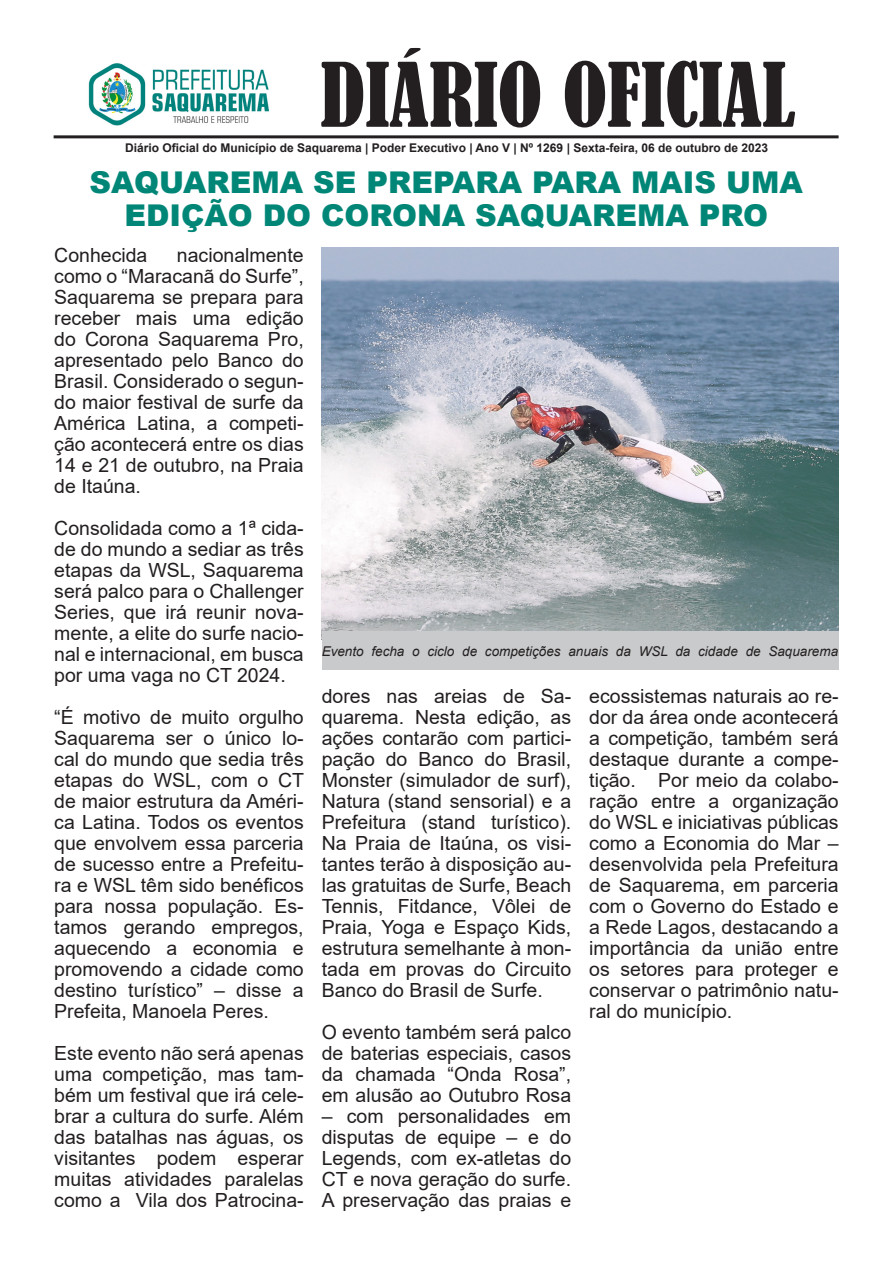
<style>
.page{position:relative;width:893px;height:1263px;background:#fff}
.page>*{position:absolute;margin:0;border:0;box-sizing:border-box;transform-origin:0 0}
.t1{font:condensed 82.5px "Bernard";color:#231f20}
.t2{font:900 30px/33px "Arial";color:#008677;text-align:center}
.t3{font:19.5px/21px "Arial";color:#231f20;text-align:justify}
.t4{font:italic 13.5px "Arial";color:#231f20}
.t5{font:700 12px "Arial";color:#231f20}
</style>
<div class="page">
<hr style="left:54px;top:135px;width:785px;height:3px;background:#231f20">
<img style="left:88px;top:63px;width:181px;height:63px">
<img style="left:322px;top:248px;width:516px;height:383px">
<div style="left:322px;top:631px;width:516px;height:39px;background:#c9cacc"></div>
<p class="t1" style="left:321px;top:47px;width:476px">DIÁRIO OFICIAL</p>
<p class="t5" style="left:125px;top:139px;width:644px">Diário Oficial do Município de Saquarema | Poder Executivo | Ano V | Nº 1269 | Sexta-feira, 06 de outubro de 2023</p>
<p class="t2" style="left:90px;top:164px;width:715px">SAQUAREMA SE PREPARA PARA MAIS UMA<br>EDIÇÃO DO CORONA SAQUAREMA PRO</p>
<p class="t3" style="left:54px;top:244px;width:95px">Conhecida</p>
<p class="t3" style="left:54px;top:244px;width:251px;text-indent:123px">nacionalmente como o “Maracanã do Surfe”, Saquarema se prepara para receber mais uma edição do Corona Saquarema Pro, apresentado pelo Banco do Brasil. Considerado o segun&shy;do maior festival de surfe da América Latina, a competi&shy;ção acontecerá entre os dias 14 e 21 de outubro, na Praia de Itaúna.</p>
<p class="t3" style="left:54px;top:517px;width:251px">Consolidada como a 1ª cida&shy;de do mundo a sediar as três etapas da WSL, Saquarema será palco para o Challenger Series, que irá reunir nova&shy;mente, a elite do surfe nacio&shy;nal e internacional, em busca por uma vaga no CT 2024.</p>
<p class="t3" style="left:54px;top:706px;width:251px">“É motivo de muito orgulho Saquarema ser o único lo&shy;cal do mundo que sedia três etapas do WSL, com o CT de maior estrutura da Améri&shy;ca Latina. Todos os eventos que envolvem essa parceria de sucesso entre a Prefeitu&shy;ra e WSL têm sido benéficos para nossa população. Es&shy;tamos gerando empregos, aquecendo a economia e promovendo a cidade como destino turístico” – disse a Prefeita, Manoela Peres.</p>
<p class="t3" style="left:54px;top:1042px;width:251px">Este evento não será apenas uma competição, mas tam&shy;bém um festival que irá cele&shy;brar a cultura do surfe. Além</p>
<p class="t3" style="left:54px;top:1126px;width:251px">das batalhas nas águas, os visitantes podem esperar muitas atividades paralelas como a Vila dos Patrocina-</p>
<p class="t4" style="left:322px;top:642px;width:518px">Evento fecha o ciclo de competições anuais da WSL da cidade de Saquarema</p>
<p class="t3" style="left:322px;top:685px;width:251px">dores nas areias de Sa&shy;quarema. Nesta edição, as ações contarão com partici&shy;pação do Banco do Brasil, Monster (simulador de surf), Natura (stand sensorial) e a Prefeitura (stand turístico).<br>Na Praia de Itaúna, os visi&shy;tantes terão à disposição au&shy;las gratuitas de Surfe, Beach Tennis, Fitdance, Vôlei de Praia, Yoga e Espaço Kids, estrutura semelhante à mon&shy;tada em provas do Circuito Banco do Brasil de Surfe.</p>
<p class="t3" style="left:322px;top:1021px;width:251px">O evento também será palco de baterias especiais, casos da chamada “Onda Rosa”, em alusão ao Outubro Rosa</p>
<p class="t3" style="left:322px;top:1105px;width:251px">– com personalidades em disputas de equipe – e do Legends, com ex-atletas do CT e nova geração do surfe.<br>A preservação das praias e</p>
<p class="t3" style="left:589px;top:685px;width:251px">ecossistemas naturais ao re&shy;dor da área onde acontecerá a competição, também será destaque durante a compe&shy;tição. Por meio da colabo&shy;ração entre a organização do WSL e iniciativas públicas como a Economia do Mar – desenvolvida pela Prefeitura de Saquarema, em parceria com o Governo do Estado e a Rede Lagos, destacando a importância da união entre os setores para proteger e conservar o patrimônio natu&shy;ral do município.</p>
</div>
